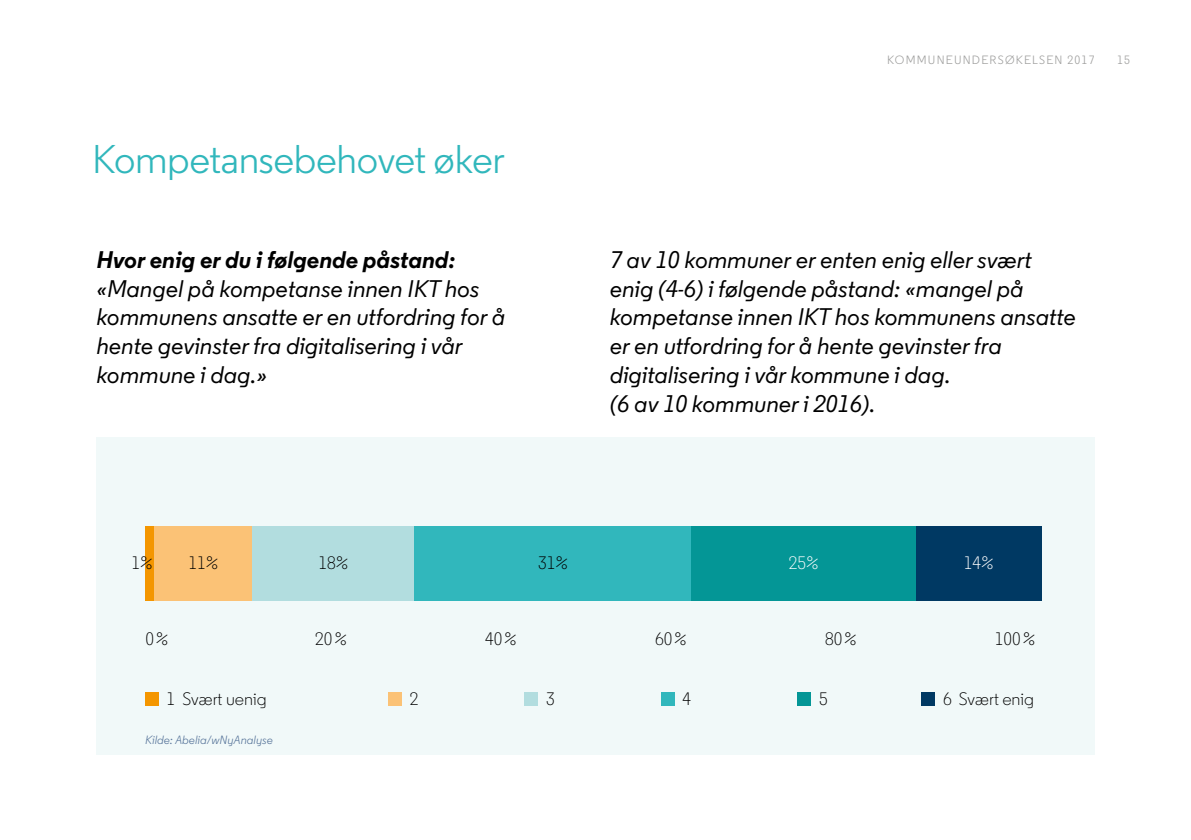
<style>
.page{position:relative;width:1191px;height:840px;background:#fff}
.page>*{position:absolute;margin:0;border:0;box-sizing:border-box;transform-origin:0 0}
.Heading___36p{font:40px "Regular PRO";letter-spacing:-.01em;color:#31b7bc}
.Ny_Highlight_Data{font:italic 500 24px/28.8px "Regular PRO";color:#000}
.Ny_Legend{font:300 18px "Regular PRO";color:#000}
.Ny_Data_Series{font:300 18px "Regular PRO";color:#000}
.Brødtekst{font:300 18px "Regular PRO";color:#000}
.Brødtekst-2{font:300 18px "Regular PRO";color:#fff}
.t1{font:12px "Regular PRO";letter-spacing:.1em;color:#9d9d9c}
.Info_text___aqua{font:italic 12px "Regular PRO";color:#59769b}
.s1{font-weight:700}
</style>
<div class="page">
<div style="left:96px;top:437px;width:998px;height:317px;background:#f1f9f9"></div>
<div style="left:145px;top:526px;width:9px;height:75px;background:#f49600"></div>
<div style="left:414px;top:526px;width:278px;height:75px;background:#31b7bc"></div>
<div style="left:916px;top:526px;width:125px;height:75px;background:#003963"></div>
<div style="left:154px;top:526px;width:99px;height:75px;background:#fbc276"></div>
<div style="left:253px;top:526px;width:161px;height:75px;background:#b2dddf"></div>
<div style="left:145px;top:692px;width:13px;height:13px;background:#f49600"></div>
<div style="left:388px;top:692px;width:13px;height:13px;background:#fbc276"></div>
<div style="left:525px;top:692px;width:13px;height:13px;background:#b2dddf"></div>
<div style="left:661px;top:692px;width:13px;height:13px;background:#31b7bc"></div>
<div style="left:921px;top:692px;width:13px;height:13px;background:#003963"></div>
<div style="left:797px;top:692px;width:13px;height:13px;background:#049696"></div>
<div style="left:692px;top:526px;width:224px;height:75px;background:#049696"></div>
<p class="Heading___36p" style="left:92px;top:135px;width:414px">Kompetansebehovet øker</p>
<p class="Ny_Highlight_Data" style="left:96px;top:245px;width:410px"><span class="s1">Hvor enig er du i følgende påstand: </span>«Mangel på kompetanse innen IKT hos kommunens ansatte er en utfordring for å hente gevinster fra digitalisering i vår kommune i dag.»</p>
<p class="t1" style="left:887px;top:53px;width:209px">KOMMUNEUNDERSØKELSEN 2017</p>
<p class="t1" style="left:1117px;top:53px;width:14px">15</p>
<p class="Ny_Highlight_Data" style="left:609px;top:245px;width:468px">7 av 10 kommuner er enten enig eller svært enig (4-6) i følgende påstand: «mangel på kompetanse innen IKT hos kommunens ansatte er en utfordring for å hente gevinster fra digitalisering i vår kommune i dag.<br>(6 av 10 kommuner i 2016).</p>
<p class="Brødtekst" style="left:131px;top:551px;width:23px">1%</p>
<p class="Brødtekst" style="left:189px;top:551px;width:31px">11%</p>
<p class="Brødtekst-2" style="left:789px;top:551px;width:31px">25%</p>
<p class="Brødtekst-2" style="left:963px;top:551px;width:31px">14%</p>
<p class="Brødtekst" style="left:318px;top:551px;width:31px">18%</p>
<p class="Brødtekst" style="left:538px;top:551px;width:31px">31%</p>
<p class="Ny_Data_Series" style="left:145px;top:628px;width:25px">0 %</p>
<p class="Ny_Data_Series" style="left:995px;top:628px;width:42px">100 %</p>
<p class="Ny_Data_Series" style="left:315px;top:628px;width:33px">20 %</p>
<p class="Ny_Data_Series" style="left:485px;top:628px;width:33px">40 %</p>
<p class="Ny_Data_Series" style="left:655px;top:628px;width:33px">60 %</p>
<p class="Ny_Data_Series" style="left:825px;top:628px;width:33px">80 %</p>
<p class="Ny_Legend" style="left:167px;top:687px;width:102px">1 Svært uenig</p>
<p class="Ny_Legend" style="left:410px;top:687px;width:10px">2</p>
<p class="Ny_Legend" style="left:546px;top:687px;width:10px">3</p>
<p class="Ny_Legend" style="left:682px;top:687px;width:10px">4</p>
<p class="Ny_Legend" style="left:943px;top:687px;width:93px">6 Svært enig</p>
<p class="Ny_Legend" style="left:819px;top:687px;width:10px">5</p>
<p class="Info_text___aqua" style="left:145px;top:731px;width:129px">Kilde: Abelia/wNyAnalyse</p>
</div>
